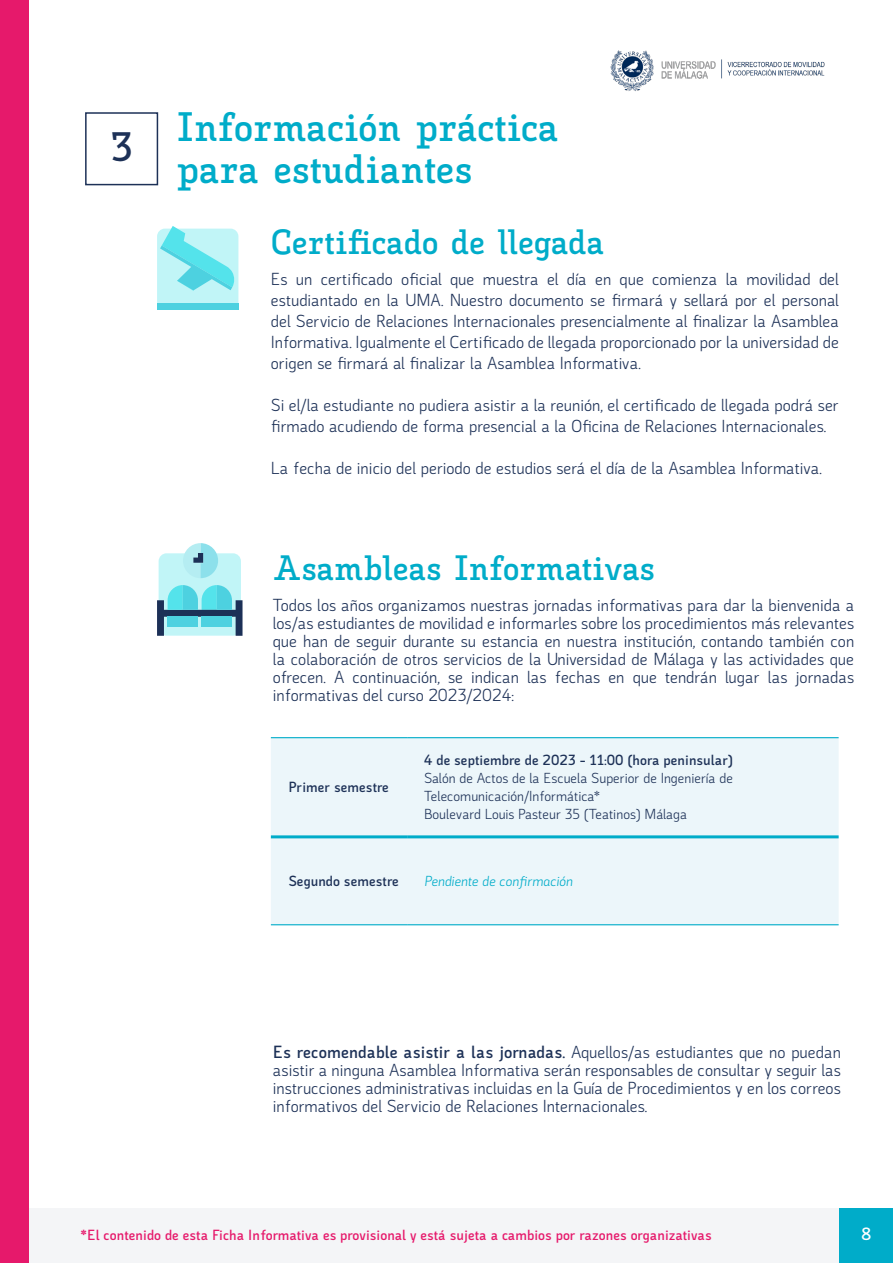
<style>
.page{position:relative;width:893px;height:1263px;background:#fff}
.page>*{position:absolute;margin:0;border:0;box-sizing:border-box;transform-origin:0 0}
.t1{font:700 42px/42px "Malacitana";color:#00acc9}
.t2{font:700 42px "Malacitana";color:#1d3157}
.t3{font:700 36px "Malacitana";color:#00acc9}
.t4{font:18px/18px "Malacitana Sans Regular";color:#1d3157;text-align:justify}
.t5{font:18px "Malacitana Sans Bold";color:#1d3157}
.t6{font:18px "Malacitana Sans Bold";color:#fff}
.t7{font:15px/18px "Malacitana Sans Regular";color:#1d3157}
.t8{font:15px "Malacitana Sans Bold";color:#e6196b}
.t9{font:15px "Malacitana Sans Bold";color:#1d3157}
.t10{font:15px "Malacitana Sans Italic";color:#00acc9}
.s1{font-family:"Malacitana Sans Regular"}
</style>
<div class="page">
<div style="left:0;top:1209px;width:893px;height:54px;background:#f4f5f7"></div>
<div style="left:840px;top:1209px;width:53px;height:54px;background:#00acc9"></div>
<img style="left:610px;top:50px;width:215px;height:41px">
<div style="left:157px;top:229px;width:81px;height:81px;background:#c1f5f7;border-radius:8px"></div>
<div style="left:0;top:0;width:28px;height:1263px;background:#e6196b"></div>
<svg style="left:160px;top:226px;width:75px;height:64px"></svg>
<div style="left:157px;top:303px;width:81px;height:7px;background:#4dd1e0"></div>
<div style="left:85px;top:112px;width:73px;height:73px;border:2px solid #1d3157"></div>
<div style="left:159px;top:553px;width:82px;height:83px;background:#c1f5f7;border-radius:8px"></div>
<svg style="left:183px;top:543px;width:35px;height:35px"></svg>
<svg style="left:157px;top:585px;width:86px;height:51px"></svg>
<div style="left:168px;top:617px;width:30px;height:10px;background:#4dd1e0"></div>
<div style="left:202px;top:617px;width:30px;height:10px;background:#4dd1e0"></div>
<div style="left:271px;top:738px;width:568px;height:186px;background:#ecf6fa"></div>
<hr style="left:271px;top:737px;width:136px;height:1px;background:#00acc9">
<hr style="left:407px;top:737px;width:432px;height:1px;background:#00acc9">
<hr style="left:271px;top:924px;width:136px;height:1px;background:#00acc9">
<hr style="left:407px;top:924px;width:432px;height:1px;background:#00acc9">
<hr style="left:271px;top:835px;width:136px;height:3px;background:#00acc9">
<hr style="left:407px;top:835px;width:432px;height:3px;background:#00acc9">
<h1 class="t2" style="left:110px;top:116px;width:24px">3</h1>
<h1 class="t1" style="left:177px;top:103px;width:383px">Información práctica para estudiantes</h1>
<h2 class="t3" style="left:271px;top:216px;width:335px">Certificado de llegada</h2>
<p class="t4" style="left:271px;top:267px;width:570px;line-height:21px">Es un certificado oficial que muestra el día en que comienza la movilidad del estudiantado en la UMA. Nuestro documento se firmará y sellará por el personal del Servicio de Relaciones Internacionales presencialmente al finalizar la Asamblea Informativa. Igualmente el Certificado de llegada proporcionado por la universidad de origen se firmará al finalizar la Asamblea Informativa.</p>
<p class="t4" style="left:271px;top:393px;width:570px;line-height:21px">Si el/la estudiante no pudiera asistir a la reunión, el certificado de llegada podrá ser firmado acudiendo de forma presencial a la Oficina de Relaciones Internacionales.</p>
<p class="t4" style="left:271px;top:458px;width:552px">La fecha de inicio del periodo de estudios será el día de la Asamblea Informativa.</p>
<h2 class="t3" style="left:273px;top:542px;width:384px">Asambleas Informativas</h2>
<p class="t4" style="left:273px;top:595px;width:583px">Todos los años organizamos nuestras jornadas informativas para dar la bienvenida a los/as estudiantes de movilidad e informarles sobre los procedimientos más relevantes que han de seguir durante su estancia en nuestra institución, contando también con la colaboración de otros servicios de la Universidad de Málaga y las actividades que ofrecen. A continuación, se indican las fechas en que tendrán lugar las jornadas informativas del curso 2023/2024:</p>
<p class="t9" style="left:288px;top:776px;width:102px">Primer semestre</p>
<p class="t9" style="left:424px;top:749px;width:311px">4 de septiembre de 2023 - 11:00 (hora peninsular)</p>
<p class="t7" style="left:424px;top:768px;width:310px">Salón de Actos de la Escuela Superior de Ingeniería de<br>Telecomunicación/Informática*<br>Boulevard Louis Pasteur 35 (Teatinos) Málaga</p>
<p class="t9" style="left:288px;top:870px;width:112px">Segundo semestre</p>
<p class="t10" style="left:424px;top:871px;width:150px">Pendiente de confirmación</p>
<p class="t5" style="left:273px;top:1038px;width:570px">Es recomendable asistir a las jornadas. <span class="s1">Aquellos/as estudiantes que no puedan</span></p>
<p class="t4" style="left:273px;top:1059px;width:570px">asistir a ninguna Asamblea Informativa serán responsables de consultar y seguir las instrucciones administrativas incluidas en la Guía de Procedimientos y en los correos informativos del Servicio de Relaciones Internacionales.</p>
<p class="t8" style="left:81px;top:1224px;width:633px">*El contenido de esta Ficha Informativa es provisional y está sujeta a cambios por razones organizativas</p>
<p class="t6" style="left:861px;top:1221px;width:12px">8</p>
</div>
